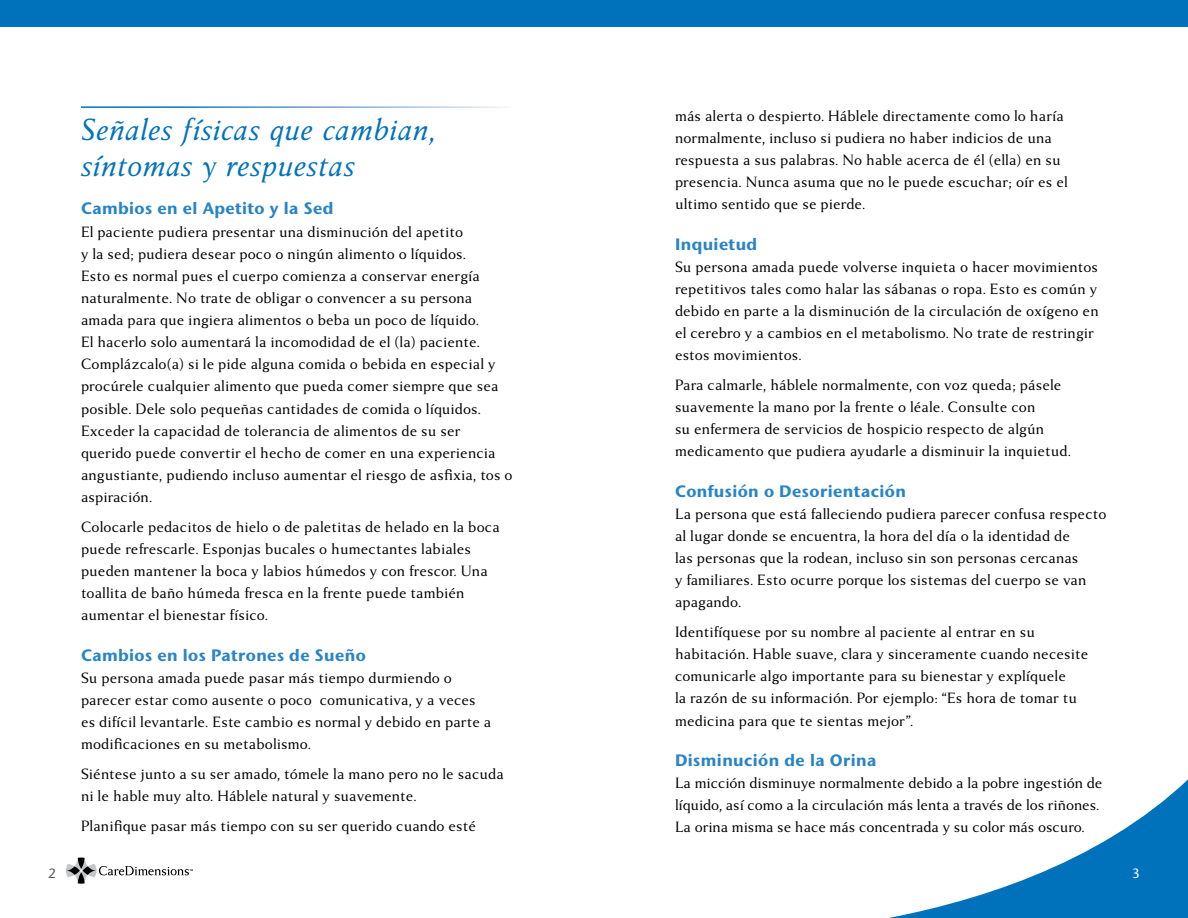
<style>
.page{position:relative;width:1188px;height:918px;background:#fff}
.page>*{position:absolute;margin:0;border:0;box-sizing:border-box;transform-origin:0 0}
.t1{font:italic 33px/36px "Anziano Pro";color:#0072bc}
.t2{font:700 16.5px "Stone Sans IIITC Std";letter-spacing:.025em;color:#2984c6}
.t3{font:16.2px/22px "Anziano Pro";letter-spacing:.005em;color:#000}
.t4{font:500 13.5px "Stone Sans IIITC Std";color:#58595b}
.t5{font:500 13.5px "Stone Sans IIITC Std";color:#fff}
</style>
<div class="page">
<svg style="left:889px;top:779px;width:299px;height:139px"></svg>
<div style="left:580px;top:0;width:608px;height:27px;background:#0072bc"></div>
<div style="left:0;top:0;width:608px;height:27px;background:#0072bc"></div>
<svg style="left:66px;top:858px;width:127px;height:26px"></svg>
<h1 class="t1" style="left:81px;top:112px;width:357px">Señales físicas que cambian, síntomas y respuestas</h1>
<p class="t2" style="left:81px;top:198px;width:254px">Cambios en el Apetito y la Sed</p>
<p class="t3" style="left:81px;top:221px;width:433px">El paciente pudiera presentar una disminución del apetito<br>y la sed; pudiera desear poco o ningún alimento o líquidos.<br>Esto es normal pues el cuerpo comienza a conservar energía naturalmente. No trate de obligar o convencer a su persona amada para que ingiera alimentos o beba un poco de líquido.<br>El hacerlo solo aumentará la incomodidad de el (la) paciente.<br>Complázcalo(a) si le pide alguna comida o bebida en especial y procúrele cualquier alimento que pueda comer siempre que sea posible. Dele solo pequeñas cantidades de comida o líquidos.<br>Exceder la capacidad de tolerancia de alimentos de su ser querido puede convertir el hecho de comer en una experiencia angustiante, pudiendo incluso aumentar el riesgo de asfixia, tos o aspiración.</p>
<p class="t3" style="left:81px;top:516px;width:420px">Colocarle pedacitos de hielo o de paletitas de helado en la boca puede refrescarle. Esponjas bucales o humectantes labiales pueden mantener la boca y labios húmedos y con frescor. Una toallita de baño húmeda fresca en la frente puede también aumentar el bienestar físico.</p>
<p class="t2" style="left:81px;top:644px;width:286px">Cambios en los Patrones de Sueño</p>
<p class="t3" style="left:81px;top:667px;width:412px">Su persona amada puede pasar más tiempo durmiendo o parecer estar como ausente o poco comunicativa, y a veces es difícil levantarle. Este cambio es normal y debido en parte a modificaciones en su metabolismo.</p>
<p class="t3" style="left:81px;top:763px;width:424px">Siéntese junto a su ser amado, tómele la mano pero no le sacuda ni le hable muy alto. Háblele natural y suavemente.</p>
<p class="t3" style="left:81px;top:815px;width:397px">Planifique pasar más tiempo con su ser querido cuando esté</p>
<p class="t3" style="left:675px;top:105px;width:394px">más alerta o despierto. Háblele directamente como lo haría normalmente, incluso si pudiera no haber indicios de una respuesta a sus palabras. No hable acerca de él (ella) en su presencia. Nunca asuma que no le puede escuchar; oír es el ultimo sentido que se pierde.</p>
<p class="t2" style="left:675px;top:233px;width:84px">Inquietud</p>
<p class="t3" style="left:675px;top:256px;width:425px">Su persona amada puede volverse inquieta o hacer movimientos repetitivos tales como halar las sábanas o ropa. Esto es común y debido en parte a la disminución de la circulación de oxígeno en el cerebro y a cambios en el metabolismo. No trate de restringir estos movimientos.</p>
<p class="t3" style="left:675px;top:374px;width:397px">Para calmarle, háblele normalmente, con voz queda; pásele suavemente la mano por la frente o léale. Consulte con<br>su enfermera de servicios de hospicio respecto de algún medicamento que pudiera ayudarle a disminuir la inquietud.</p>
<p class="t2" style="left:675px;top:480px;width:232px">Confusión o Desorientación</p>
<p class="t3" style="left:675px;top:503px;width:433px">La persona que está falleciendo pudiera parecer confusa respecto al lugar donde se encuentra, la hora del día o la identidad de<br>las personas que la rodean, incluso sin son personas cercanas<br>y familiares. Esto ocurre porque los sistemas del cuerpo se van apagando.</p>
<p class="t3" style="left:675px;top:621px;width:415px">Identifíquese por su nombre al paciente al entrar en su habitación. Hable suave, clara y sinceramente cuando necesite comunicarle algo importante para su bienestar y explíquele<br>la razón de su información. Por ejemplo: “Es hora de tomar tu medicina para que te sientas mejor”.</p>
<p class="t2" style="left:675px;top:750px;width:203px">Disminución de la Orina</p>
<p class="t3" style="left:675px;top:772px;width:429px">La micción disminuye normalmente debido a la pobre ingestión de líquido, así como a la circulación más lenta a través de los riñones.<br>La orina misma se hace más concentrada y su color más oscuro.</p>
<p class="t4" style="left:48px;top:865px;width:9px">2</p>
<p class="t5" style="left:1132px;top:865px;width:9px">3</p>
</div>
